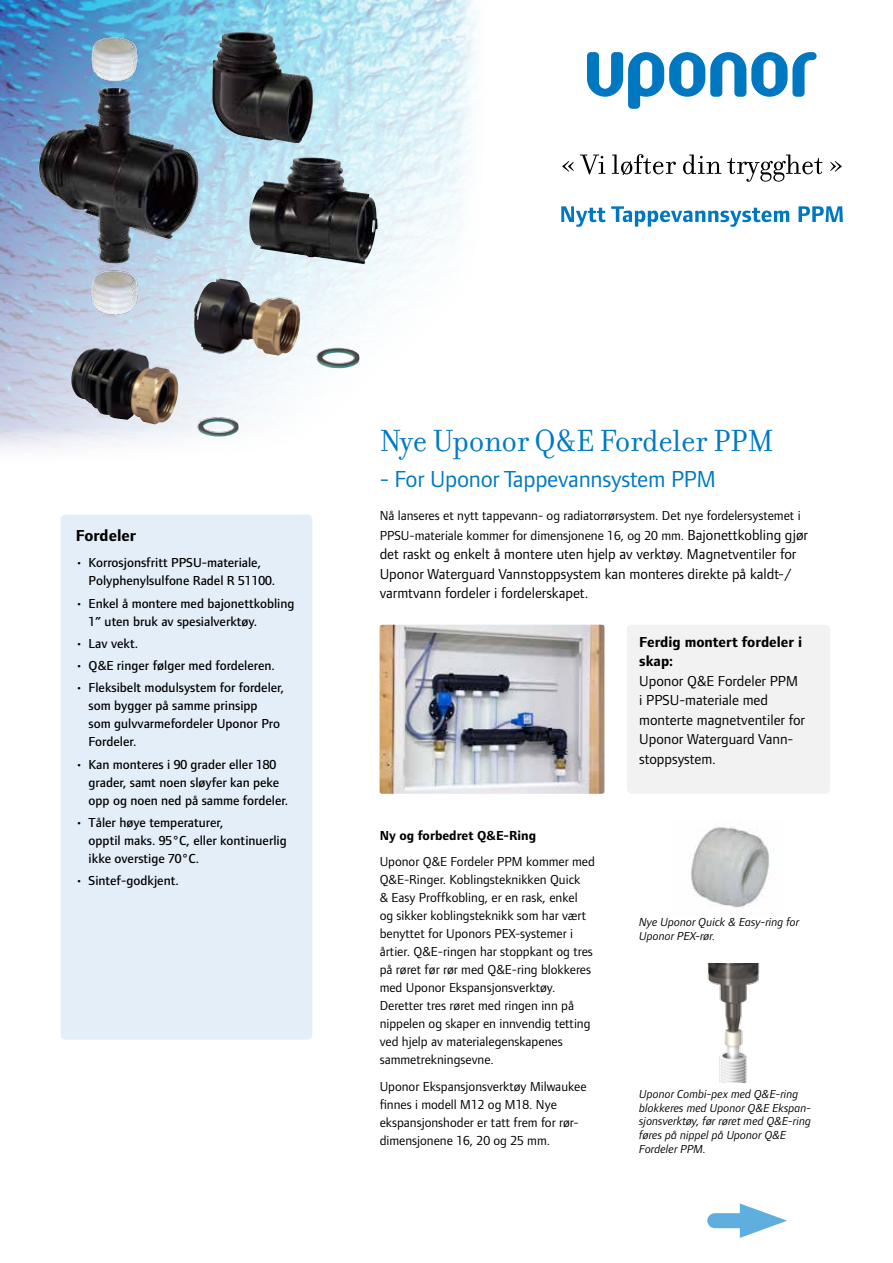
<style>
.page{position:relative;width:893px;height:1263px;background:#fff}
.page>*{position:absolute;margin:0;border:0;box-sizing:border-box;transform-origin:0 0}
.t1{font:33px "Filosofia OT";letter-spacing:-.01em;color:#007ac2}
.t2{font:24px "Foundry Form Sans";letter-spacing:-.01em;color:#007ac2}
.t3{font:700 16.5px "Foundry Form Sans";color:#000}
.t4{font:15px/19.5px "Foundry Form Sans";color:#000}
.t5{font:700 15px/19.5px "Foundry Form Sans";color:#000}
.t6{font:13.5px/18px "Foundry Form Sans";color:#000}
.t7{font:500 13.5px/18px "Foundry Form Sans";color:#000}
.t8{font:700 13.5px "Foundry Form Sans";color:#000}
.t9{font:italic 12px/13.6px "Foundry Form Sans";color:#000}
.s1{font-size:15px}
</style>
<div class="page">
<img style="left:0;top:0;width:476px;height:450px">
<div style="left:715px;top:1213px;width:44px;height:15px;background:#5eaee0"></div>
<svg style="left:740px;top:1203px;width:47px;height:35px"></svg>
<div style="left:627px;top:625px;width:203px;height:169px;background:#f2f2f3;border-radius:5px"></div>
<svg style="left:587px;top:52px;width:230px;height:57px"></svg>
<svg style="left:561px;top:206px;width:282px;height:21px"></svg>
<svg style="left:562px;top:154px;width:280px;height:28px"></svg>
<img style="left:2px;top:18px;width:236px;height:315px">
<img style="left:212px;top:32px;width:101px;height:111px">
<img style="left:71px;top:348px;width:168px;height:89px">
<img style="left:193px;top:278px;width:166px;height:90px">
<img style="left:249px;top:157px;width:129px;height:107px">
<div style="left:61px;top:515px;width:251px;height:525px;background:#e4eef9;border-radius:5px"></div>
<img style="left:707px;top:963px;width:53px;height:119px">
<img style="left:690px;top:827px;width:79px;height:81px">
<img style="left:380px;top:625px;width:224px;height:169px">
<p class="t3" style="left:76px;top:526px;width:62px">Fordeler</p>
<p class="t7" style="left:89px;top:554px;width:188px;text-indent:-13px">• Korrosjonsfritt PPSU-materiale,<br>Polyphenylsulfone Radel R 51100.</p>
<p class="t7" style="left:89px;top:594px;width:207px;text-indent:-13px">• Enkel å montere med bajonettkobling<br>1” uten bruk av spesialverktøy.</p>
<p class="t7" style="left:76px;top:634px;width:64px">• Lav vekt.</p>
<p class="t7" style="left:76px;top:657px;width:201px">• Q&amp;E ringer følger med fordeleren.</p>
<p class="t7" style="left:89px;top:679px;width:197px;text-indent:-13px">• Fleksibelt modulsystem for fordeler, som bygger på samme prinsipp<br>som gulvvarmefordeler Uponor Pro<br>Fordeler.</p>
<p class="t7" style="left:89px;top:755px;width:201px;text-indent:-13px">• Kan monteres i 90 grader eller 180 grader, samt noen sløyfer kan peke opp og noen ned på samme fordeler.</p>
<p class="t7" style="left:89px;top:813px;width:200px;text-indent:-13px">• Tåler høye temperaturer,<br>opptil maks. 95°C, eller kontinuerlig ikke overstige 70°C.</p>
<p class="t7" style="left:76px;top:872px;width:104px">• Sintef-godkjent.</p>
<h1 class="t1" style="left:380px;top:423px;width:396px">Nye Uponor Q&amp;E Fordeler PPM</h1>
<h2 class="t2" style="left:380px;top:466px;width:338px">- For Uponor Tappevannsystem PPM</h2>
<p class="t6" style="left:380px;top:506px;width:430px;line-height:19.5px">Nå lanseres et nytt tappevann- og radiatorrørsystem. Det nye fordelersystemet i<br>PPSU-materiale kommer for dimensjonene 16, og 20 mm. <span class="s1">Bajonettkobling gjør</span></p>
<p class="t4" style="left:380px;top:544px;width:418px">det raskt og enkelt å montere uten hjelp av verktøy. Magnetventiler for<br>Uponor Waterguard Vannstoppsystem kan monteres direkte på kaldt-/ varmtvann fordeler i fordelerskapet.</p>
<p class="t5" style="left:639px;top:632px;width:164px">Ferdig montert fordeler i skap:</p>
<p class="t4" style="left:639px;top:671px;width:167px">Uponor Q&amp;E Fordeler PPM i PPSU-materiale med monterte magnetventiler for<br>Uponor Waterguard Vann&shy;stoppsystem.</p>
<p class="t8" style="left:380px;top:828px;width:158px">Ny og forbedret Q&amp;E-Ring</p>
<p class="t6" style="left:380px;top:853px;width:217px">Uponor Q&amp;E Fordeler PPM kommer med Q&amp;E-Ringer. Koblingsteknikken Quick<br>&amp; Easy Proffkobling, er en rask, enkel<br>og sikker koblingsteknikk som har vært benyttet for Uponors PEX-systemer i årtier. Q&amp;E-ringen har stoppkant og tres på røret før rør med Q&amp;E-ring blokkeres med Uponor Ekspansjonsverktøy.<br>Deretter tres røret med ringen inn på nippelen og skaper en innvendig tetting ved hjelp av materialegenskapenes sammetrekningsevne.</p>
<p class="t6" style="left:380px;top:1077px;width:208px">Uponor Ekspansjonsverktøy Milwaukee finnes i modell M12 og M18. Nye ekspansjonshoder er tatt frem for rør&shy;dimensjonene 16, 20 og 25 mm.</p>
<p class="t9" style="left:639px;top:915px;width:162px">Nye Uponor Quick &amp; Easy-ring for<br>Uponor PEX-rør.</p>
<p class="t9" style="left:639px;top:1087px;width:173px">Uponor Combi-pex med Q&amp;E-ring blokkeres med Uponor Q&amp;E Ekspan&shy;sjonsverktøy, før røret med Q&amp;E-ring føres på nippel på Uponor Q&amp;E<br>Fordeler PPM.</p>
</div>
